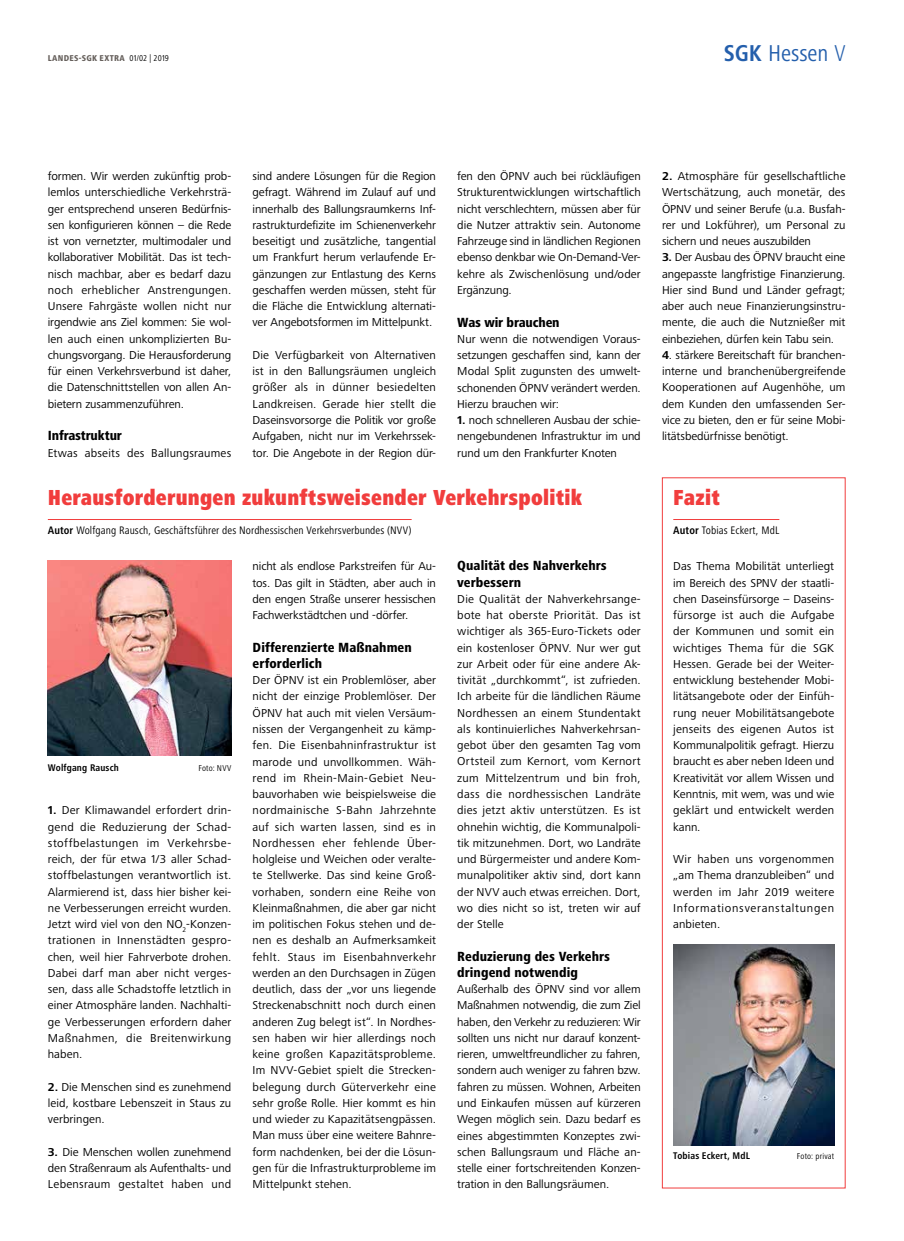
<style>
.page{position:relative;width:904px;height:1241px;background:#fff}
.page>*{position:absolute;margin:0;border:0;box-sizing:border-box;transform-origin:0 0}
.t1{font:condensed 23.75px "Frutiger Next Pro";color:#245fac}
.t2{font:900 condensed 22.5px "Frutiger Next Pro";letter-spacing:.015em;color:#f13d3d;scale:.92 1}
.t3{font:800 condensed 13.75px/16.2px "Frutiger Next Pro";letter-spacing:.005em;color:#000}
.t4{font:11.88px/16.2px "Frutiger Next Pro";letter-spacing:-.005em;color:#000;text-align:justify}
.t5{font:11.88px "Frutiger Next Pro";letter-spacing:.015em;color:#000}
.t6{font:condensed 11.25px "Frutiger Next Pro";letter-spacing:.01em;color:#000}
.t7{font:700 condensed 10px "Frutiger Next Pro";letter-spacing:.015em;color:#000}
.t8{font:800 condensed 8.75px "Frutiger Next Pro";letter-spacing:.03em;color:#66605c}
.t9{font:condensed 8.75px "Frutiger Next Pro";letter-spacing:.02em;color:#000}
.s1{font-weight:400;color:#000}
.s2{font-weight:700}
.s3{font-weight:300}
</style>
<div class="page">
<img style="left:48px;top:560px;width:183px;height:195px">
<hr style="left:48px;top:519px;width:363px;height:1px;background:#f13d3d">
<div style="left:662px;top:477px;width:183px;height:711px;border:1px solid #f13d3d"></div>
<hr style="left:673px;top:519px;width:106px;height:1px;background:#f13d3d">
<img style="left:673px;top:944px;width:161px;height:201px">
<p class="t8" style="left:48px;top:53px;width:123px">LANDES-SGK EXTRA <span class="s1">01/02 | 2019</span></p>
<h1 class="t1" style="left:723px;top:40px;width:123px"><span class="s2">SGK</span> Hessen <span class="s3">V</span></h1>
<p class="t4" style="left:48px;top:168px;width:185px">formen. Wir werden zukünftig prob&shy;lemlos unterschiedliche Verkehrsträ&shy;ger entsprechend unseren Bedürfnis&shy;sen konfigurieren können – die Rede ist von vernetzter, multimodaler und kollaborativer Mobilität. Das ist tech&shy;nisch machbar, aber es bedarf dazu noch erheblicher Anstrengungen.<br>Unsere Fahrgäste wollen nicht nur irgendwie ans Ziel kommen: Sie wol&shy;len auch einen unkomplizierten Bu&shy;chungsvorgang. Die Herausforderung für einen Verkehrsverbund ist daher, die Datenschnittstellen von allen An&shy;bietern zusammenzuführen.</p>
<p class="t3" style="left:48px;top:427px;width:76px">Infrastruktur</p>
<p class="t5" style="left:48px;top:446px;width:185px">Etwas abseits des Ballungsraumes</p>
<p class="t4" style="left:252px;top:168px;width:185px">sind andere Lösungen für die Region gefragt. Während im Zulauf auf und innerhalb des Ballungsraumkerns Inf&shy;rastrukturdefizite im Schienenverkehr beseitigt und zusätzliche, tangential um Frankfurt herum verlaufende Er&shy;gänzungen zur Entlastung des Kerns geschaffen werden müssen, steht für die Fläche die Entwicklung alternati&shy;ver Angebotsformen im Mittelpunkt.</p>
<p class="t4" style="left:252px;top:347px;width:185px">Die Verfügbarkeit von Alternativen ist in den Ballungsräumen ungleich größer als in dünner besiedelten Landkreisen. Gerade hier stellt die Daseinsvorsorge die Politik vor große Aufgaben, nicht nur im Verkehrssek&shy;tor. Die Angebote in der Region dür-</p>
<p class="t4" style="left:457px;top:168px;width:185px">fen den ÖPNV auch bei rückläufigen Strukturentwicklungen wirtschaftlich nicht verschlechtern, müssen aber für die Nutzer attraktiv sein. Autonome Fahrzeuge sind in ländlichen Regionen ebenso denkbar wie On-Demand-Ver&shy;kehre als Zwischenlösung und/oder Ergänzung.</p>
<p class="t3" style="left:457px;top:314px;width:104px">Was wir brauchen</p>
<p class="t4" style="left:457px;top:330px;width:185px">Nur wenn die notwendigen Voraus&shy;setzungen geschaffen sind, kann der Modal Split zugunsten des umwelt&shy;schonenden ÖPNV verändert werden.<br>Hierzu brauchen wir:</p>
<p class="t4" style="left:457px;top:412px;width:185px"><span class="s2">1.</span> noch schnelleren Ausbau der schie&shy;nengebundenen Infrastruktur im und rund um den Frankfurter Knoten</p>
<h2 class="t2" style="left:48px;top:485px;width:582px">Herausforderungen zukunftsweisender Verkehrspolitik</h2>
<p class="t6" style="left:48px;top:523px;width:365px"><span class="s2">Autor</span> Wolfgang Rausch, Geschäftsführer des Nordhessischen Verkehrsverbundes (NVV)</p>
<p class="t7" style="left:48px;top:761px;width:73px">Wolfgang Rausch</p>
<p class="t9" style="left:198px;top:762px;width:34px">Foto: NVV</p>
<p class="t4" style="left:48px;top:802px;width:185px"><span class="s2">1.</span> Der Klimawandel erfordert drin&shy;gend die Reduzierung der Schad&shy;stoffbelastungen im Verkehrsbe&shy;reich, der für etwa 1/3 aller Schad&shy;stoffbelastungen verantwortlich ist.<br>Alarmierend ist, dass hier bisher kei&shy;ne Verbesserungen erreicht wurden.<br>Jetzt wird viel von den NO<sub>2</sub>-Konzen&shy;trationen in Innenstädten gespro&shy;chen, weil hier Fahrverbote drohen.<br>Dabei darf man aber nicht verges&shy;sen, dass alle Schadstoffe letztlich in einer Atmosphäre landen. Nachhalti&shy;ge Verbesserungen erfordern daher Maßnahmen, die Breitenwirkung haben.</p>
<p class="t4" style="left:48px;top:1078px;width:185px"><span class="s2">2.</span> Die Menschen sind es zunehmend leid, kostbare Lebenszeit in Staus zu verbringen.</p>
<p class="t4" style="left:48px;top:1143px;width:185px"><span class="s2">3.</span> Die Menschen wollen zunehmend den Straßenraum als Aufenthalts- und Lebensraum gestaltet haben und</p>
<p class="t4" style="left:252px;top:558px;width:185px">nicht als endlose Parkstreifen für Au&shy;tos. Das gilt in Städten, aber auch in den engen Straße unserer hessischen Fachwerkstädtchen und -dörfer.</p>
<p class="t3" style="left:252px;top:639px;width:161px">Differenzierte Maßnahmen erforderlich</p>
<p class="t4" style="left:252px;top:672px;width:185px">Der ÖPNV ist ein Problemlöser, aber nicht der einzige Problemlöser. Der ÖPNV hat auch mit vielen Versäum&shy;nissen der Vergangenheit zu kämp&shy;fen. Die Eisenbahninfrastruktur ist marode und unvollkommen. Wäh&shy;rend im Rhein-Main-Gebiet Neu&shy;bauvorhaben wie beispielsweise die nordmainische S-Bahn Jahrzehnte auf sich warten lassen, sind es in Nordhessen eher fehlende Über&shy;holgleise und Weichen oder veralte&shy;te Stellwerke. Das sind keine Groß&shy;vorhaben, sondern eine Reihe von Kleinmaßnahmen, die aber gar nicht im politischen Fokus stehen und de&shy;nen es deshalb an Aufmerksamkeit fehlt. Staus im Eisenbahnverkehr werden an den Durchsagen in Zügen deutlich, dass der „vor uns liegende Streckenabschnitt noch durch einen anderen Zug belegt ist“. In Nordhes&shy;sen haben wir hier allerdings noch keine großen Kapazitätsprobleme.<br>Im NVV-Gebiet spielt die Strecken&shy;belegung durch Güterverkehr eine sehr große Rolle. Hier kommt es hin und wieder zu Kapazitätsengpässen.<br>Man muss über eine weitere Bahnre&shy;form nachdenken, bei der die Lösun&shy;gen für die Infrastrukturprobleme im Mittelpunkt stehen.</p>
<p class="t3" style="left:457px;top:557px;width:151px">Qualität des Nahverkehrs verbessern</p>
<p class="t4" style="left:457px;top:590px;width:185px">Die Qualität der Nahverkehrsange&shy;bote hat oberste Priorität. Das ist wichtiger als 365-Euro-Tickets oder ein kostenloser ÖPNV. Nur wer gut zur Arbeit oder für eine andere Ak&shy;tivität „durchkommt“, ist zufrieden.<br>Ich arbeite für die ländlichen Räume Nordhessen an einem Stundentakt als kontinuierliches Nahverkehrsan&shy;gebot über den gesamten Tag vom Ortsteil zum Kernort, vom Kernort zum Mittelzentrum und bin froh, dass die nordhessischen Landräte dies jetzt aktiv unterstützen. Es ist ohnehin wichtig, die Kommunalpoli&shy;tik mitzunehmen. Dort, wo Landräte und Bürgermeister und andere Kom&shy;munalpolitiker aktiv sind, dort kann der NVV auch etwas erreichen. Dort, wo dies nicht so ist, treten wir auf der Stelle</p>
<p class="t3" style="left:457px;top:947px;width:154px">Reduzierung des Verkehrs dringend notwendig</p>
<p class="t4" style="left:457px;top:980px;width:185px">Außerhalb des ÖPNV sind vor allem Maßnahmen notwendig, die zum Ziel haben, den Verkehr zu reduzieren: Wir sollten uns nicht nur darauf konzent&shy;rieren, umweltfreundlicher zu fahren, sondern auch weniger zu fahren bzw. fahren zu müssen. Wohnen, Arbeiten und Einkaufen müssen auf kürzeren Wegen möglich sein. Dazu bedarf es eines abgestimmten Konzeptes zwi&shy;schen Ballungsraum und Fläche an&shy;stelle einer fortschreitenden Konzen&shy;tration in den Ballungsräumen.</p>
<p class="t4" style="left:662px;top:168px;width:185px"><span class="s2">2.</span> Atmosphäre für gesellschaftliche Wertschätzung, auch monetär, des ÖPNV und seiner Berufe (u.a. Busfah&shy;rer und Lokführer), um Personal zu sichern und neues auszubilden</p>
<p class="t4" style="left:662px;top:249px;width:185px"><span class="s2">3.</span> Der Ausbau des ÖPNV braucht eine angepasste langfristige Finanzierung.<br>Hier sind Bund und Länder gefragt; aber auch neue Finanzierungsinstru&shy;mente, die auch die Nutznießer mit einbeziehen, dürfen kein Tabu sein.</p>
<p class="t4" style="left:662px;top:347px;width:185px"><span class="s2">4</span>. stärkere Bereitschaft für branchen&shy;interne und branchenübergreifende Kooperationen auf Augenhöhe, um dem Kunden den umfassenden Ser&shy;vice zu bieten, den er für seine Mobi&shy;litätsbedürfnisse benötigt.</p>
<h2 class="t2" style="left:673px;top:485px;width:52px">Fazit</h2>
<p class="t6" style="left:673px;top:523px;width:108px"><span class="s2">Autor</span> Tobias Eckert, MdL</p>
<p class="t4" style="left:673px;top:558px;width:162px">Das Thema Mobilität unterliegt im Bereich des SPNV der staatli&shy;chen Daseinsfürsorge – Daseins&shy;fürsorge ist auch die Aufgabe der Kommunen und somit ein wichtiges Thema für die SGK Hessen. Gerade bei der Weiter&shy;entwicklung bestehender Mobi&shy;litätsangebote oder der Einfüh&shy;rung neuer Mobilitätsangebote jenseits des eigenen Autos ist Kommunalpolitik gefragt. Hierzu braucht es aber neben Ideen und Kreativität vor allem Wissen und Kenntnis, mit wem, was und wie geklärt und entwickelt werden kann.</p>
<p class="t4" style="left:673px;top:850px;width:162px">Wir haben uns vorgenommen „am Thema dranzubleiben“ und werden im Jahr 2019 weitere Informationsveranstaltungen anbieten.</p>
<p class="t7" style="left:673px;top:1149px;width:78px">Tobias Eckert, MdL</p>
<p class="t9" style="left:796px;top:1150px;width:39px">Foto: privat</p>
</div>
